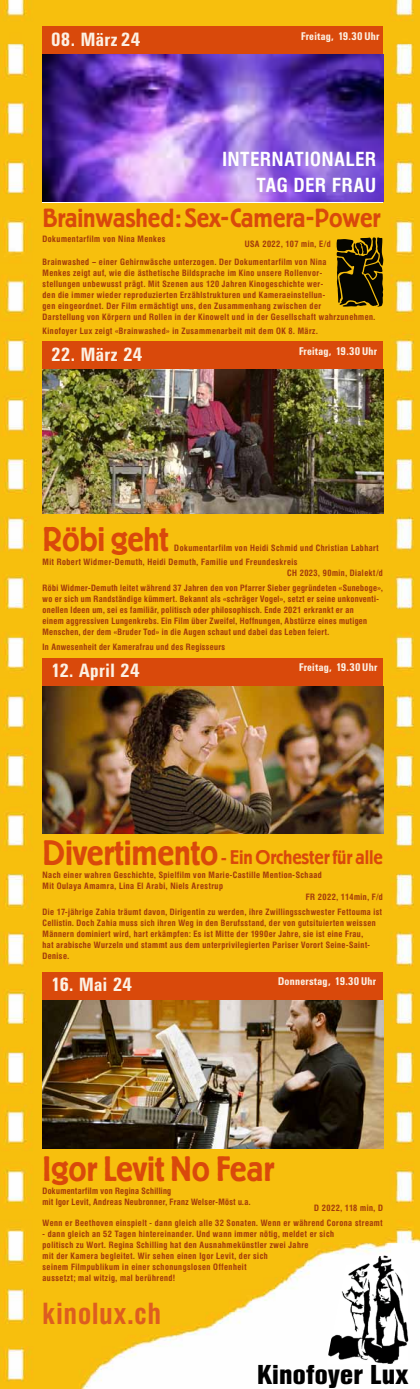
<style>
.page{position:relative;width:420px;height:1389px;background:#fff}
.page>*{position:absolute;margin:0;border:0;box-sizing:border-box;transform-origin:0 0}
.t1{font:500 35px "Berliner Grotesk BQ";letter-spacing:-.005em;color:#d9490b}
.t2{font:500 34px "Berliner Grotesk BQ";letter-spacing:-.01em;color:#d9490b}
.t3{font:700 30px "Helvetica Two BQ";letter-spacing:.04em;color:#dd5d20}
.t4{font:700 27px "Helvetica Con BQ";letter-spacing:.01em;color:#000}
.t5{font:500 26px "Berliner Grotesk BQ";letter-spacing:-.005em;color:#d9490b}
.t6{font:700 20px/26px "Helvetica Two BQ";letter-spacing:.045em;color:#fff;text-align:right}
.t7{font:500 19.5px "Berliner Grotesk BQ";letter-spacing:-.005em;color:#d9490b}
.t8{font:700 19px "Univers Condensed BQ";letter-spacing:.02em;color:#fcf0e3}
.t9{font:700 11px "Univers Condensed BQ";letter-spacing:.02em;color:#fcf0e3}
.t10{font:700 9px/11px "Helvetica Two BQ";letter-spacing:.055em;color:#a23a0b}
.t11{font:700 9px/11px "Helvetica Two BQ";letter-spacing:.035em;color:#a23a0b}
.s1{font-size:35px}
.s2{font-size:18px}
</style>
<div class="page">
<img style="left:0;top:0;width:420px;height:1389px">
<div style="left:43px;top:341px;width:340px;height:29px;background:#d9490b"></div>
<div style="left:43px;top:658px;width:340px;height:28px;background:#d9490b"></div>
<div style="left:43px;top:972px;width:340px;height:29px;background:#d9490b"></div>
<div style="left:43px;top:27px;width:340px;height:28px;background:#d9490b"></div>
<img style="left:43px;top:1001px;width:340px;height:147px">
<img style="left:43px;top:686px;width:340px;height:148px">
<img style="left:43px;top:369px;width:340px;height:145px">
<img style="left:43px;top:55px;width:340px;height:147px">
<img style="left:326px;top:1256px;width:82px;height:108px">
<svg style="left:336px;top:237px;width:47px;height:70px;background:#3d3002"></svg>
<h3 class="t8" style="left:51px;top:29px;width:91px">08. März 24</h3>
<p class="t9" style="left:301px;top:30px;width:80px">Freitag, 19.30 Uhr</p>
<h3 class="t6" style="left:222px;top:147px;width:155px">INTERNATIONALER<br>TAG DER FRAU</h3>
<h3 class="t5" style="left:43px;top:204px;width:339px">Brainwashed: Sex-Camera-Power</h3>
<p class="t10" style="left:43px;top:233px;width:124px">Dokumentarfilm von Nina Menkes</p>
<p class="t10" style="left:43px;top:235px;width:289px;line-height:18px;text-indent:202px">USA 2022, 107 min, E/d<br>Brainwashed – einer Gehirnwäsche unterzogen. Der Dokumentarfilm von Nina</p>
<p class="t10" style="left:43px;top:267px;width:334px">Menkes zeigt auf, wie die ästhetische Bildsprache im Kino unsere Rollenvor-<br>stellungen unbewusst prägt. Mit Szenen aus 120 Jahren Kinogeschichte wer-<br>den die immer wieder reproduzierten Erzählstrukturen und Kameraeinstellun-<br>gen eingeordnet. Der Film ermächtigt uns, den Zusammenhang zwischen der<br>Darstellung von Körpern und Rollen in der Kinowelt und in der Gesellschaft wahrzunehmen.</p>
<p class="t10" style="left:43px;top:325px;width:276px">Kinofoyer Lux zeigt «Brainwashed» in Zusammenarbeit mit dem OK 8. März.</p>
<h3 class="t8" style="left:51px;top:344px;width:93px">22. März 24</h3>
<p class="t9" style="left:299px;top:345px;width:80px">Freitag, 19.30 Uhr</p>
<h2 class="t2" style="left:43px;top:521px;width:127px">Röbi geht</h2>
<p class="t10" style="left:43px;top:541px;width:337px;line-height:14px;text-indent:132px">Dokumentarfilm von Heidi Schmid und Christian Labhart<br>Mit Robert Widmer-Demuth, Heidi Demuth, Familie und Freundeskreis</p>
<p class="t10" style="left:43px;top:565px;width:341px;line-height:15px;text-align:right">CH 2023, 90min, Dialekt/d<br>Röbi Widmer-Demuth leitet während 37 Jahren den von Pfarrer Sieber gegründeten «Suneboge»,</p>
<p class="t10" style="left:43px;top:593px;width:337px">wo er sich um Randständige kümmert. Bekannt als «schräger Vogel», setzt er seine unkonventi&shy;onellen Ideen um, sei es familiär, politisch oder philosophisch. Ende 2021 erkrankt er an<br>einem aggressiven Lungenkrebs. Ein Film über Zweifel, Hoffnungen, Abstürze eines mutigen Menschen, der dem «Bruder Tod» in die Augen schaut und dabei das Leben feiert.</p>
<p class="t10" style="left:43px;top:641px;width:184px">In Anwesenheit der Kamerafrau und des Regisseurs</p>
<h3 class="t8" style="left:51px;top:660px;width:90px">12. April 24</h3>
<p class="t9" style="left:299px;top:661px;width:80px">Freitag, 19.30 Uhr</p>
<h3 class="t7" style="left:43px;top:847px;width:341px"><span class="s1">Divertimento</span> <span class="s2">-</span> Ein Orchester für alle</h3>
<p class="t10" style="left:43px;top:870px;width:280px">Nach einer wahren Geschichte, Spielfilm von Marie-Castille Mention-Schaad</p>
<p class="t10" style="left:43px;top:881px;width:182px">Mit Oulaya Amamra, Lina El Arabi, Niels Arestrup</p>
<p class="t10" style="left:305px;top:892px;width:79px">FR 2022, 114min, F/d</p>
<p class="t10" style="left:43px;top:907px;width:341px">Die 17-jährige Zahia träumt davon, Dirigentin zu werden, ihre Zwillingsschwester Fettouma ist Cellistin. Doch Zahia muss sich ihren Weg in den Berufsstand, der von gutsituierten weissen Männern dominiert wird, hart erkämpfen: Es ist Mitte der 1990er Jahre, sie ist eine Frau,<br>hat arabische Wurzeln und stammt aus dem unterprivilegierten Pariser Vorort Seine-Saint-Denise.</p>
<h3 class="t8" style="left:51px;top:974px;width:82px">16. Mai 24</h3>
<p class="t9" style="left:278px;top:975px;width:100px">Donnerstag, 19.30 Uhr</p>
<h1 class="t1" style="left:43px;top:1150px;width:233px">Igor Levit No Fear</h1>
<p class="t11" style="left:43px;top:1186px;width:209px">Dokumentarfilm von Regina Schilling<br>mit Igor Levit, Andreas Neubronner, Franz Welser-Möst u.a.</p>
<p class="t10" style="left:43px;top:1201px;width:341px;line-height:15px;text-align:right">D 2022, 118 min, D<br>Wenn er Beethoven einspielt - dann gleich alle 32 Sonaten. Wenn er während Corona streamt</p>
<p class="t10" style="left:43px;top:1229px;width:293px">- dann gleich an 52 Tagen hintereinander. Und wann immer nötig, meldet er sich politisch zu Wort. Regina Schilling hat den Ausnahmekünstler zwei Jahre<br>mit der Kamera begleitet. Wir sehen einen Igor Levit, der sich<br>seinem Filmpublikum in einer schonungslosen Offenheit<br>aussetzt; mal witzig, mal berührend!</p>
<h3 class="t3" style="left:43px;top:1296px;width:120px">kinolux.ch</h3>
<h3 class="t4" style="left:257px;top:1360px;width:153px">Kinofoyer Lux</h3>
</div>
